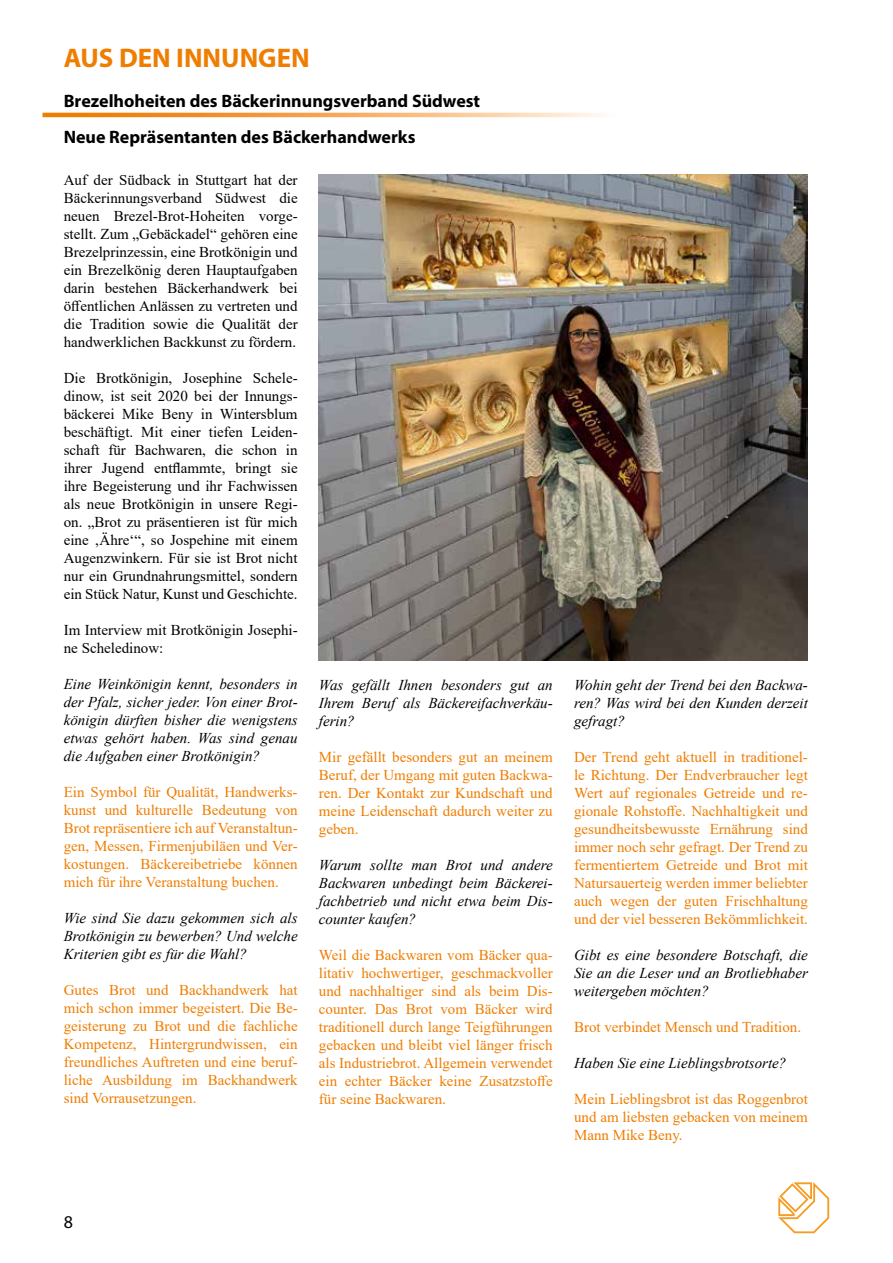
<style>
.page{position:relative;width:893px;height:1263px;background:#fff}
.page>*{position:absolute;margin:0;border:0;box-sizing:border-box;transform-origin:0 0}
.t1{font:700 27px "Myriad Pro";color:#ef7d00}
.t2{font:700 18px/36.2px "Myriad Pro";color:#000}
.t3{font:18px "Myriad Pro";color:#000}
.t4{font:15px/18px "Times New Roman";color:#ef7d00;text-align:justify}
.t5{font:15px/18px "Times New Roman";color:#000;text-align:justify}
.t6{font:italic 15px/18px "Times New Roman";color:#000;text-align:justify}
</style>
<div class="page">
<svg style="left:778px;top:1182px;width:51px;height:51px"></svg>
<svg style="left:43px;top:113px;width:561px;height:4px"></svg>
<img style="left:319px;top:174px;width:489px;height:486px">
<h1 class="t1" style="left:64px;top:40px;width:247px">AUS DEN INNUNGEN</h1>
<p class="t2" style="left:64px;top:82px;width:418px">Brezelhoheiten des Bäckerinnungsverband Südwest<br>Neue Repräsentanten des Bäckerhandwerks</p>
<p class="t5" style="left:64px;top:170px;width:235px">Auf der Südback in Stuttgart hat der Bäckerinnungsverband Südwest die neuen Brezel-Brot-Hoheiten vorge&shy;stellt. Zum „Gebäckadel“ gehören eine Brezelprinzessin, eine Brotkönigin und ein Brezelkönig deren Hauptaufgaben darin bestehen Bäckerhandwerk bei öffentlichen Anlässen zu vertreten und die Tradition sowie die Qualität der handwerklichen Backkunst zu fördern.</p>
<p class="t5" style="left:64px;top:368px;width:235px">Die Brotkönigin, Josephine Schele&shy;dinow, ist seit 2020 bei der Innungs&shy;bäckerei Mike Beny in Wintersblum beschäftigt. Mit einer tiefen Leiden&shy;schaft für Bachwaren, die schon in ihrer Jugend entflammte, bringt sie ihre Begeisterung und ihr Fachwissen als neue Brotkönigin in unsere Regi&shy;on. „Brot zu präsentieren ist für mich eine ‚Ähre‘“, so Jospehine mit einem Augenzwinkern. Für sie ist Brot nicht nur ein Grundnahrungsmittel, sondern ein Stück Natur, Kunst und Geschichte.</p>
<p class="t5" style="left:64px;top:620px;width:235px">Im Interview mit Brotkönigin Josephi&shy;ne Scheledinow:</p>
<p class="t6" style="left:64px;top:674px;width:235px">Eine Weinkönigin kennt, besonders in der Pfalz, sicher jeder. Von einer Brot&shy;königin dürften bisher die wenigstens etwas gehört haben. Was sind genau die Aufgaben einer Brotkönigin?</p>
<p class="t4" style="left:64px;top:782px;width:235px">Ein Symbol für Qualität, Handwerks&shy;kunst und kulturelle Bedeutung von Brot repräsentiere ich auf Veranstaltun&shy;gen, Messen, Firmenjubiläen und Ver&shy;kostungen. Bäckereibetriebe können mich für ihre Veranstaltung buchen.</p>
<p class="t6" style="left:64px;top:908px;width:235px">Wie sind Sie dazu gekommen sich als Brotkönigin zu bewerben? Und welche Kriterien gibt es für die Wahl?</p>
<p class="t4" style="left:64px;top:980px;width:235px">Gutes Brot und Backhandwerk hat mich schon immer begeistert. Die Be&shy;geisterung zu Brot und die fachliche Kompetenz, Hintergrundwissen, ein freundliches Auftreten und eine beruf&shy;liche Ausbildung im Backhandwerk sind Vorrausetzungen.</p>
<p class="t6" style="left:319px;top:675px;width:235px">Was gefällt Ihnen besonders gut an Ihrem Beruf als Bäckereifachverkäu&shy;ferin?</p>
<p class="t4" style="left:319px;top:747px;width:235px">Mir gefällt besonders gut an meinem Beruf, der Umgang mit guten Backwa&shy;ren. Der Kontakt zur Kundschaft und meine Leidenschaft dadurch weiter zu geben.</p>
<p class="t6" style="left:319px;top:855px;width:235px">Warum sollte man Brot und andere Backwaren unbedingt beim Bäckerei&shy;fachbetrieb und nicht etwa beim Dis&shy;counter kaufen?</p>
<p class="t4" style="left:319px;top:945px;width:235px">Weil die Backwaren vom Bäcker qua&shy;litativ hochwertiger, geschmackvoller und nachhaltiger sind als beim Dis&shy;counter. Das Brot vom Bäcker wird traditionell durch lange Teigführungen gebacken und bleibt viel länger frisch als Industriebrot. Allgemein verwendet ein echter Bäcker keine Zusatzstoffe für seine Backwaren.</p>
<p class="t6" style="left:574px;top:675px;width:235px">Wohin geht der Trend bei den Backwa&shy;ren? Was wird bei den Kunden derzeit gefragt?</p>
<p class="t4" style="left:574px;top:747px;width:235px">Der Trend geht aktuell in traditionel&shy;le Richtung. Der Endverbraucher legt Wert auf regionales Getreide und re&shy;gionale Rohstoffe. Nachhaltigkeit und gesundheitsbewusste Ernährung sind immer noch sehr gefragt. Der Trend zu fermentiertem Getreide und Brot mit Natursauerteig werden immer beliebter auch wegen der guten Frischhaltung und der viel besseren Bekömmlichkeit.</p>
<p class="t6" style="left:574px;top:945px;width:235px">Gibt es eine besondere Botschaft, die Sie an die Leser und an Brotliebhaber weitergeben möchten?</p>
<p class="t4" style="left:574px;top:1017px;width:229px">Brot verbindet Mensch und Tradition.</p>
<p class="t6" style="left:574px;top:1053px;width:214px">Haben Sie eine Lieblingsbrotsorte?</p>
<p class="t4" style="left:574px;top:1089px;width:235px">Mein Lieblingsbrot ist das Roggenbrot und am liebsten gebacken von meinem Mann Mike Beny.</p>
<p class="t3" style="left:64px;top:1210px;width:11px">8</p>
</div>
